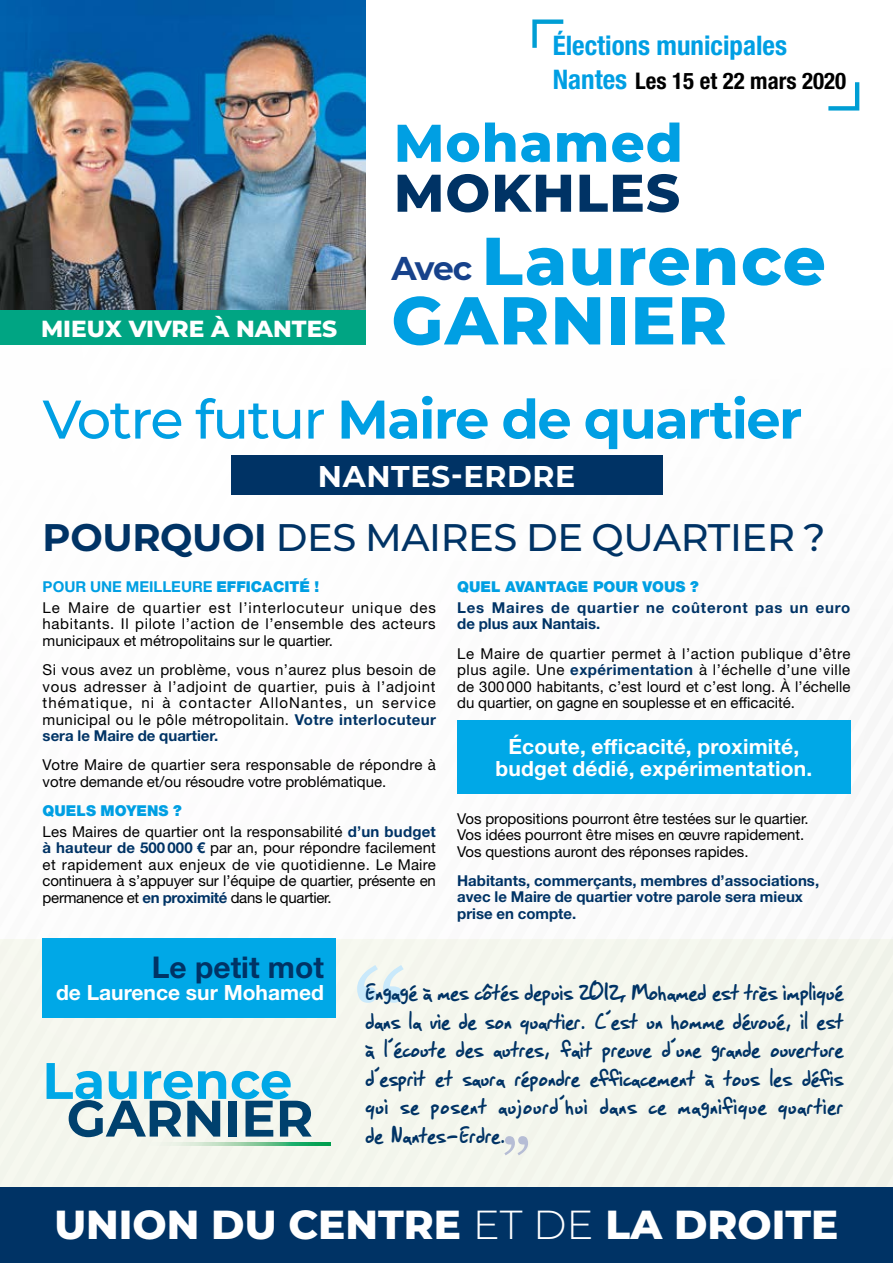
<style>
.page{position:relative;width:893px;height:1263px;background:#fff}
.page>*{position:absolute;margin:0;border:0;box-sizing:border-box;transform-origin:0 0}
.t1{font:142.95px "Georgia";color:#c9e9fb}
.t2{font:72.9px "Georgia";color:#b6bdd5}
.t3{font:800 67.5px/59.4px "Montserrat";letter-spacing:.02em;color:#009fe3}
.t4{font:700 54.3px "Montserrat";letter-spacing:-.03em;color:#009fe3}
.t5{font:800 52.95px "Montserrat";letter-spacing:.02em;color:#009fe3}
.t6{font:800 52.95px "Montserrat";letter-spacing:.02em;color:#003365}
.t7{font:800 40.5px "Montserrat";color:#fff}
.t8{font:500 38.4px "Montserrat";letter-spacing:-.01em;color:#003365}
.t9{font:700 30px "Montserrat";letter-spacing:.02em;color:#fff}
.t10{font:700 30px "Helvetica Neue LT Std";color:#003365}
.t11{font:700 27px/28.5px "SF Grunge Sans";letter-spacing:.065em;color:#003365;text-align:justify}
.t12{font:700 condensed 27px "Helvetica Neue LT Std";color:#009fe3}
.t13{font:800 23.25px "Montserrat";color:#fff}
.t14{font:700 condensed 22.95px "Helvetica Neue LT Std";color:#000}
.t15{font:700 21px/22.5px "Helvetica Neue LT Std";letter-spacing:.01em;color:#fff;text-align:center}
.t16{font:15px/16.5px "Helvetica Neue LT Std";color:#000;text-align:justify}
.t17{font:700 15px/16.5px "Helvetica Neue LT Std";color:#003365}
.t18{font:15px/16.5px "Helvetica Neue LT Std";letter-spacing:.04em;color:#000}
.t19{font:15px/20.7px "Helvetica Neue LT Std";letter-spacing:.065em;color:#000}
.t20{font:700 15px/16.5px "Helvetica Neue LT Std";letter-spacing:.055em;color:#003365}
.t21{font:900 15px "Helvetica Neue LT Std";color:#009fe3}
.s1{font-size:27px;color:#009fe3}
.s2{font-weight:700;font-size:33px;color:#17428b}
.s3{font-weight:500}
.s4{font-weight:700}
.s5{font-weight:700;color:#009fe3}
.s6{font-weight:900;color:#009fe3}
.s7{font-weight:700;color:#003365}
.s8{font-weight:300}
</style>
<div class="page">
<img style="left:0;top:0;width:366px;height:310px">
<div style="left:0;top:939px;width:893px;height:248px;background:#f4f6ed"></div>
<svg style="left:532px;top:19px;width:32px;height:29px"></svg>
<svg style="left:828px;top:82px;width:32px;height:29px"></svg>
<div style="left:231px;top:455px;width:431px;height:40px;background:#003365"></div>
<div style="left:0;top:310px;width:366px;height:34px;background:#00a583"></div>
<div style="left:457px;top:721px;width:393px;height:73px;background:#00a8e7"></div>
<div style="left:0;top:1187px;width:893px;height:76px;background:#003365"></div>
<svg style="left:47px;top:1063px;width:179px;height:74px"></svg>
<div style="left:229px;top:1101px;width:8px;height:35px;background:#00416e"></div>
<svg style="left:232px;top:1071px;width:80px;height:65px"></svg>
<svg style="left:178px;top:1142px;width:152px;height:4px"></svg>
<div style="left:43px;top:939px;width:293px;height:79px;background:#00a8e7"></div>
<h3 class="t12" style="left:553px;top:29px;width:236px">Élections municipales</h3>
<h3 class="t14" style="left:553px;top:67px;width:295px"><span class="s1">Nantes</span> Les 15 et 22 mars 2020</h3>
<h3 class="t13" style="left:41px;top:312px;width:298px">MIEUX VIVRE À NANTES</h3>
<h3 class="t5" style="left:394px;top:104px;width:290px">Mohamed</h3>
<h3 class="t6" style="left:394px;top:154px;width:288px">MOKHLES</h3>
<h3 class="t3" style="left:391px;top:228px;width:436px"><span class="s2">Avec</span> Laurence<br>GARNIER</h3>
<h3 class="t4" style="left:43px;top:380px;width:761px"><span class="s3">Votre futur</span> Maire de quartier</h3>
<h3 class="t9" style="left:318px;top:454px;width:259px">NANTES-ERDRE</h3>
<h3 class="t8" style="left:43px;top:511px;width:784px"><span class="s4">POURQUOI</span> DES MAIRES DE QUARTIER ?</h3>
<p class="t19" style="left:43px;top:576px;width:395px"><span class="s5">POUR UNE MEILLEURE</span> <span class="s6">EFFICACITÉ !<br></span>Le Maire de quartier est l’interlocuteur unique des</p>
<p class="t18" style="left:43px;top:615px;width:394px">habitants. Il pilote l’action de l’ensemble des acteurs municipaux et métropolitains sur le quartier.</p>
<p class="t16" style="left:43px;top:661px;width:395px">Si vous avez un problème, vous n’aurez plus besoin de vous adresser à l’adjoint de quartier, puis à l’adjoint thématique, ni à contacter AlloNantes, un service municipal ou le pôle métropolitain. <span class="s7">Votre interlocuteur sera le Maire de quartier.</span></p>
<p class="t16" style="left:43px;top:756px;width:395px">Votre Maire de quartier sera responsable de répondre à votre demande et/ou résoudre votre problématique.</p>
<p class="t16" style="left:43px;top:800px;width:395px;line-height:20.7px"><span class="s6">QUELS MOYENS ?<br></span>Les Maires de quartier ont la responsabilité <span class="s7">d’un budget</span></p>
<p class="t16" style="left:43px;top:839px;width:395px"><span class="s7">à hauteur de 500 000 €</span> par an, pour répondre facilement et rapidement aux enjeux de vie quotidienne. Le Maire continuera à s’appuyer sur l’équipe de quartier, présente en permanence et <span class="s7">en proximité</span> dans le quartier.</p>
<p class="t21" style="left:457px;top:578px;width:243px">QUEL AVANTAGE POUR VOUS ?</p>
<p class="t20" style="left:457px;top:599px;width:395px">Les Maires de quartier ne coûteront pas un euro de plus aux Nantais.</p>
<p class="t16" style="left:457px;top:645px;width:395px">Le Maire de quartier permet à l’action publique d’être plus agile. Une <span class="s7">expérimentation</span> à l’échelle d’une ville de 300000 habitants, c’est lourd et c’est long. À l’échelle du quartier, on gagne en souplesse et en efficacité.</p>
<h3 class="t15" style="left:495px;top:734px;width:318px">Écoute, efficacité, proximité, budget dédié, expérimentation.</h3>
<p class="t16" style="left:457px;top:810px;width:353px;text-align:left">Vos propositions pourront être testées sur le quartier.<br>Vos idées pourront être mises en œuvre rapidement.<br>Vos questions auront des réponses rapides.</p>
<p class="t17" style="left:457px;top:872px;width:363px">Habitants, commerçants, membres d’associations, avec le Maire de quartier votre parole sera mieux prise en compte.</p>
<h3 class="t10" style="left:152px;top:948px;width:174px">Le petit mot</h3>
<h3 class="t15" style="left:56px;top:981px;width:269px">de Laurence sur Mohamed</h3>
<p class="t11" style="left:366px;top:976px;width:479px">Engagé à mes côtés depuis 2012, Mohamed est très impliqué dans la vie de son quartier. C’est un homme dévoué, il est à l’écoute des autres, fait preuve d’une grande ouverture d’esprit et saura répondre efficacement à tous les défis qui se posent aujourd’hui dans ce magnifique quartier de Nantes-Erdre.</p>
<h1 class="t1" style="left:352px;top:918px;width:60px">“</h1>
<h2 class="t2" style="left:501px;top:1112px;width:31px">”</h2>
<h3 class="t7" style="left:54px;top:1195px;width:786px">UNION DU CENTRE <span class="s8">ET DE</span> LA DROITE</h3>
</div>
